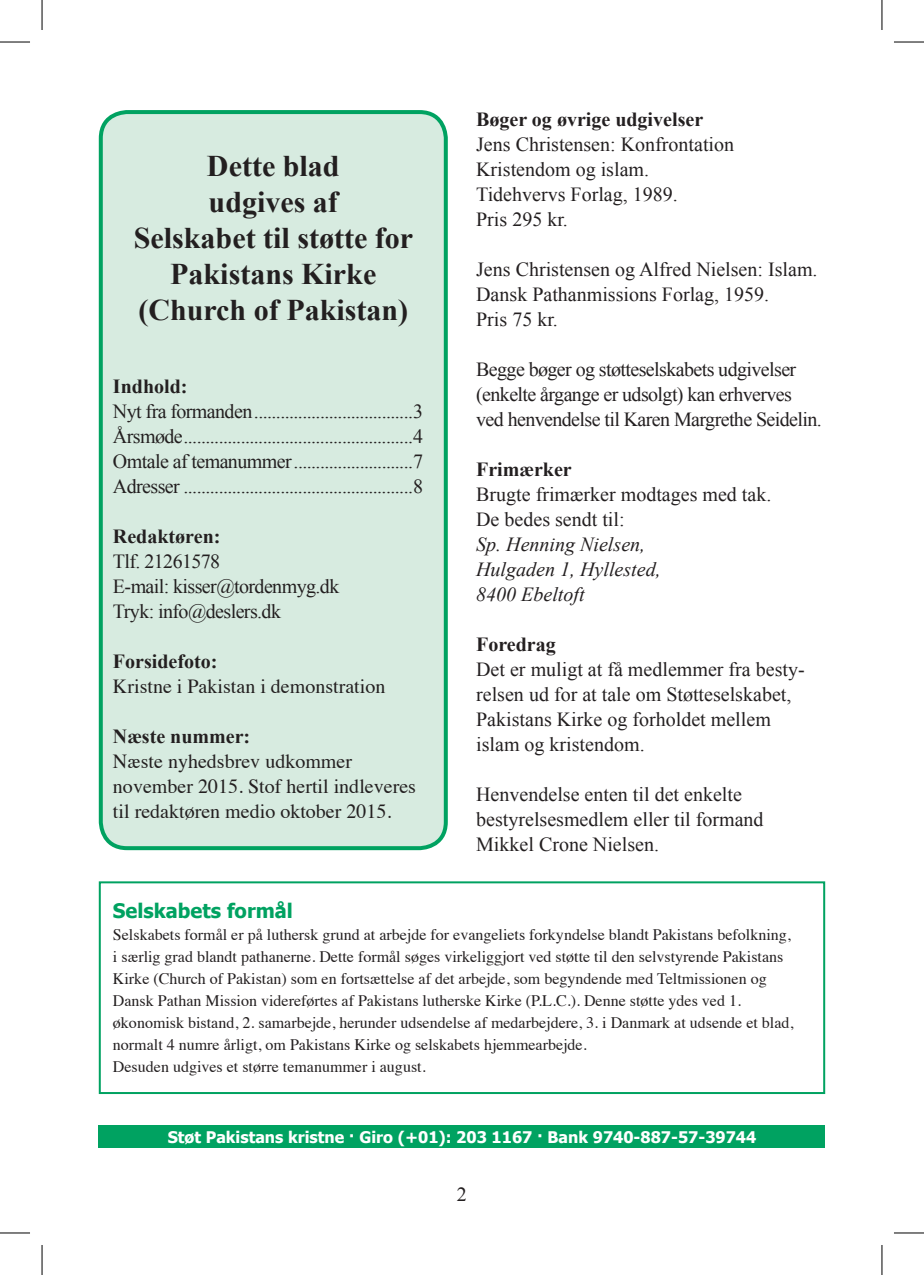
<style>
.page{position:relative;width:924px;height:1275px;background:#fff}
.page>*{position:absolute;margin:0;border:0;box-sizing:border-box;transform-origin:0 0}
.t1{font:700 30px/36px "Times New Roman";color:#231f20;text-align:center}
.t2{font:20px/25px "Times New Roman";color:#231f20}
.t3{font:20px/25px "Times New Roman";letter-spacing:-.03em;color:#231f20}
.t4{font:20px/25px "Times";color:#231f20}
.t5{font:700 20px "Times New Roman";color:#231f20}
.t6{font:italic 20px/25px "Times New Roman";color:#231f20}
.t7{font:700 20px "Tahoma";color:#00a261}
.t8{font:16px/22px "Times";color:#231f20}
.t9{font:700 16px "Tahoma";color:#fff}
</style>
<div class="page">
<div style="left:99px;top:1125px;width:725px;height:23px;background:#00a261"></div>
<div style="left:101px;top:112px;width:344px;height:736px;background:#d7ebe0;border-radius:26px"></div>
<div style="left:99px;top:110px;width:348px;height:740px;border:4px solid #00a261;border-radius:26px"></div>
<div style="left:99px;top:881px;width:725px;height:213px;border:2px solid #00a261"></div>
<hr style="left:0;top:42px;width:30px;height:1px;background:#000">
<hr style="left:893px;top:42px;width:30px;height:1px;background:#000">
<hr style="left:0;top:1232px;width:30px;height:1px;background:#000">
<hr style="left:893px;top:1232px;width:30px;height:1px;background:#000">
<hr style="left:42px;top:0;width:1px;height:30px;background:#000">
<hr style="left:42px;top:1245px;width:1px;height:30px;background:#000">
<hr style="left:881px;top:0;width:1px;height:30px;background:#000">
<hr style="left:881px;top:1245px;width:1px;height:30px;background:#000">
<h1 class="t1" style="left:134px;top:147px;width:281px">Dette blad<br>udgives af<br>Selskabet til støtte for<br>Pakistans Kirke (Church of Pakistan)</h1>
<p class="t5" style="left:113px;top:372px;width:76px">Indhold:</p>
<p class="t2" style="left:113px;top:398px;width:312px;text-align:justify">Nyt fra formanden....................................3<br>Årsmøde....................................................4<br>Omtale af temanummer...........................7<br>Adresser ....................................................8</p>
<p class="t5" style="left:113px;top:522px;width:109px">Redaktøren:</p>
<p class="t3" style="left:113px;top:548px;width:228px">Tlf. 21261578<br>E-mail: kisser@tordenmyg.dk<br>Tryk: info@deslers.dk</p>
<p class="t5" style="left:113px;top:647px;width:106px">Forsidefoto:</p>
<p class="t4" style="left:113px;top:672px;width:274px">Kristne i Pakistan i demonstration</p>
<p class="t5" style="left:113px;top:722px;width:139px">Næste nummer:</p>
<p class="t4" style="left:113px;top:747px;width:304px">Næste nyhedsbrev udkommer november 2015. Stof hertil indleveres til redaktøren medio oktober 2015.</p>
<p class="t5" style="left:476px;top:106px;width:228px">Bøger og øvrige udgivelser</p>
<p class="t2" style="left:476px;top:132px;width:259px">Jens Christensen: Konfrontation<br>Kristendom og islam.<br>Tidehvervs Forlag, 1989.<br>Pris 295 kr.</p>
<p class="t2" style="left:476px;top:257px;width:343px">Jens Christensen og Alfred Nielsen: Islam.<br>Dansk Pathanmissions Forlag, 1959.<br>Pris 75 kr.</p>
<p class="t3" style="left:476px;top:357px;width:347px">Begge bøger og støtteselskabets udgivelser (enkelte årgange er udsolgt) kan erhverves ved henvendelse til Karen Margrethe Seidelin.</p>
<p class="t5" style="left:476px;top:456px;width:97px">Frimærker</p>
<p class="t2" style="left:476px;top:482px;width:296px">Brugte frimærker modtages med tak.<br>De bedes sendt til:</p>
<p class="t6" style="left:476px;top:531px;width:186px">Sp. Henning Nielsen,<br>Hulgaden 1, Hyllested,<br>8400 Ebeltoft</p>
<p class="t5" style="left:476px;top:631px;width:81px">Foredrag</p>
<p class="t2" style="left:476px;top:657px;width:330px">Det er muligt at få medlemmer fra besty&shy;relsen ud for at tale om Støtteselskabet, Pakistans Kirke og forholdet mellem islam og kristendom.</p>
<p class="t2" style="left:476px;top:782px;width:289px">Henvendelse enten til det enkelte bestyrelsesmedlem eller til formand<br>Mikkel Crone Nielsen.</p>
<p class="t7" style="left:113px;top:897px;width:181px">Selskabets formål</p>
<p class="t8" style="left:113px;top:922px;width:681px">Selskabets formål er på luthersk grund at arbejde for evangeliets forkyndelse blandt Pakistans befolkning, i særlig grad blandt pathanerne. Dette formål søges virkeliggjort ved støtte til den selvstyrende Pakistans Kirke (Church of Pakistan) som en fortsættelse af det arbejde, som begyndende med Teltmissionen og Dansk Pathan Mission videreførtes af Pakistans lutherske Kirke (P.L.C.). Denne støtte ydes ved 1. økonomisk bistand, 2. samarbejde, herunder udsendelse af medarbejdere, 3. i Danmark at udsende et blad, normalt 4 numre årligt, om Pakistans Kirke og selskabets hjemmearbejde.<br>Desuden udgives et større temanummer i august.</p>
<p class="t9" style="left:168px;top:1125px;width:589px">Støt Pakistans kristne · Giro (+01): 203 1167 · Bank 9740-887-57-39744</p>
<p class="t2" style="left:457px;top:1182px;width:11px">2</p>
</div>
